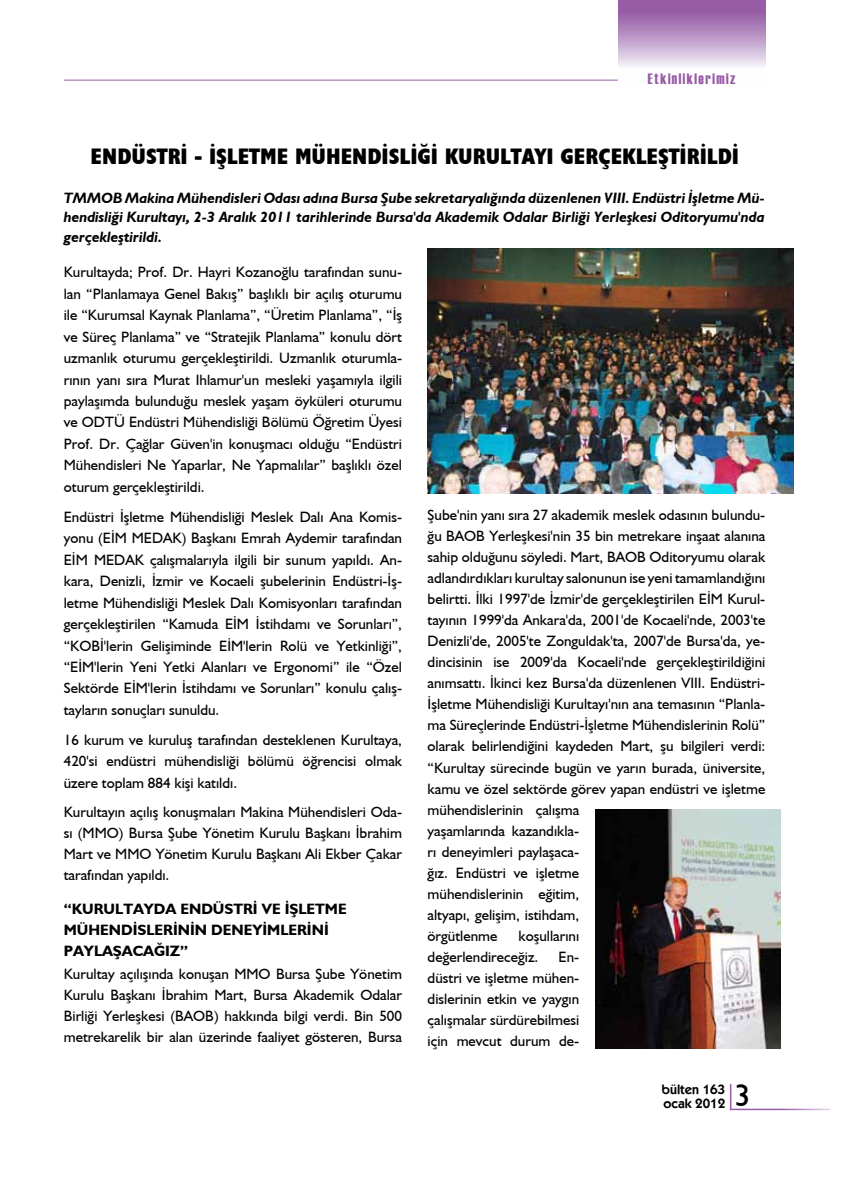
<style>
.page{position:relative;width:851px;height:1191px;background:#fff}
.page>*{position:absolute;margin:0;border:0;box-sizing:border-box;transform-origin:0 0}
.t1{font:31.5px "Humanist 521 BT";color:#000}
.t2{font:700 condensed 22.5px "Humanist 521 BT Xtra";color:#000}
.t3{font:15px/21px "Humanist 521 BT";color:#000;text-align:justify}
.t4{font:italic 700 15px/19.5px "Humanist 521 BT";color:#000;text-align:justify}
.t5{font:700 15px/21px "Humanist 521 BT";color:#000}
.t6{font:15px "Haettenschweiler";letter-spacing:.1em;color:#975ca5}
.t7{font:600 13.5px/13.5px "Kabel IT Cby BT";color:#000}
</style>
<div class="page">
<hr style="left:64px;top:80px;width:619px;height:1px;background:#975ca5">
<svg style="left:618px;top:0;width:147px;height:81px"></svg>
<hr style="left:729px;top:1084px;width:2px;height:25px;background:#975ca5">
<hr style="left:729px;top:1108px;width:101px;height:2px;background:#fff">
<img style="left:427px;top:249px;width:366px;height:244px">
<img style="left:595px;top:809px;width:185px;height:239px">
<p class="t6" style="left:647px;top:69px;width:89px">Etkinliklerimiz</p>
<h2 class="t2" style="left:91px;top:142px;width:649px">ENDÜSTRİ - İŞLETME MÜHENDİSLİĞİ KURULTAYI GERÇEKLEŞTİRİLDİ</h2>
<p class="t4" style="left:64px;top:188px;width:702px">TMMOB Makina Mühendisleri Odası adına Bursa Şube sekretaryalığında düzenlenen VIII. Endüstri İşletme Mü&shy;hendisliği Kurultayı, 2-3 Aralık 2011 tarihlerinde Bursa'da Akademik Odalar Birliği Yerleşkesi Oditoryumu'nda gerçekleştirildi.</p>
<p class="t3" style="left:64px;top:261px;width:340px;line-height:21.5px">Kurultayda; Prof. Dr. Hayri Kozanoğlu tarafından sunu&shy;lan “Planlamaya Genel Bakış” başlıklı bir açılış oturumu ile “Kurumsal Kaynak Planlama”, “Üretim Planlama”, “İş ve Süreç Planlama” ve “Stratejik Planlama” konulu dört uzmanlık oturumu gerçekleştirildi. Uzmanlık oturumla&shy;rının yanı sıra Murat Ihlamur'un mesleki yaşamıyla ilgili paylaşımda bulunduğu meslek yaşam öyküleri oturumu ve ODTÜ Endüstri Mühendisliği Bölümü Öğretim Üyesi Prof. Dr. Çağlar Güven'in konuşmacı olduğu “Endüstri Mühendisleri Ne Yaparlar, Ne Yapmalılar” başlıklı özel oturum gerçekleştirildi.</p>
<p class="t3" style="left:64px;top:505px;width:340px;line-height:21.5px">Endüstri İşletme Mühendisliği Meslek Dalı Ana Komis&shy;yonu (EİM MEDAK) Başkanı Emrah Aydemir tarafından EİM MEDAK çalışmalarıyla ilgili bir sunum yapıldı. An&shy;kara, Denizli, İzmir ve Kocaeli şubelerinin Endüstri-İş&shy;letme Mühendisliği Meslek Dalı Komisyonları tarafından gerçekleştirilen “Kamuda EİM İstihdamı ve Sorunları”, “KOBİ'lerin Gelişiminde EİM'lerin Rolü ve Yetkinliği”, “EİM'lerin Yeni Yetki Alanları ve Ergonomi” ile “Özel Sektörde EİM'lerin İstihdamı ve Sorunları” konulu çalış&shy;tayların sonuçları sunuldu.</p>
<p class="t3" style="left:64px;top:728px;width:340px;line-height:21.5px">16 kurum ve kuruluş tarafından desteklenen Kurultaya, 420'si endüstri mühendisliği bölümü öğrencisi olmak üzere toplam 884 kişi katıldı.</p>
<p class="t3" style="left:64px;top:801px;width:340px">Kurultayın açılış konuşmaları Makina Mühendisleri Oda&shy;sı (MMO) Bursa Şube Yönetim Kurulu Başkanı İbrahim Mart ve MMO Yönetim Kurulu Başkanı Ali Ekber Çakar tarafından yapıldı.</p>
<p class="t5" style="left:64px;top:898px;width:284px">“KURULTAYDA ENDÜSTRİ VE İŞLETME<br>MÜHENDİSLERİNİN DENEYİMLERİNİ<br>PAYLAŞACAĞIZ”</p>
<p class="t3" style="left:64px;top:963px;width:340px">Kurultay açılışında konuşan MMO Bursa Şube Yönetim Kurulu Başkanı İbrahim Mart, Bursa Akademik Odalar Birliği Yerleşkesi (BAOB) hakkında bilgi verdi. Bin 500 metrekarelik bir alan üzerinde faaliyet gösteren, Bursa</p>
<p class="t3" style="left:427px;top:504px;width:339px;text-align:left">Şube'nin yanı sıra 27 akademik meslek odasının bulundu&shy;ğu BAOB Yerleşkesi'nin 35 bin metrekare inşaat alanına sahip olduğunu söyledi. Mart, BAOB Oditoryumu olarak adlandırdıkları kurultay salonunun ise yeni tamamlandığını belirtti. İlki 1997'de İzmir'de gerçekleştirilen EİM Kurul&shy;tayının 1999'da Ankara'da, 2001'de Kocaeli'nde, 2003'te Denizli'de, 2005'te Zonguldak'ta, 2007'de Bursa'da, ye&shy;dincisinin ise 2009'da Kocaeli'nde gerçekleştirildiğini anımsattı. İkinci kez Bursa'da düzenlenen VIII. Endüstri-İşletme Mühendisliği Kurultayı'nın ana temasının “Planla&shy;ma Süreçlerinde Endüstri-İşletme Mühendislerinin Rolü” olarak belirlendiğini kaydeden Mart, şu bilgileri verdi: “Kurultay sürecinde bugün ve yarın burada, üniversite, kamu ve özel sektörde görev yapan endüstri ve işletme mühendislerinin çalışma<br>yaşamlarında kazandıkla-<br>rı deneyimleri paylaşaca-<br>ğız. Endüstri ve işletme<br>mühendislerinin eğitim,<br>altyapı, gelişim, istihdam,<br>örgütlenme</p>
<p class="t3" style="left:427px;top:924px;width:153px;text-indent:91px">koşullarını değerlendireceğiz.</p>
<p class="t3" style="left:427px;top:945px;width:153px;text-indent:131px">En&shy;düstri ve işletme mühen&shy;dislerinin etkin ve yaygın çalışmalar sürdürebilmesi için mevcut durum de-</p>
<p class="t7" style="left:661px;top:1082px;width:65px">bülten 163 ocak 2012</p>
<h1 class="t1" style="left:734px;top:1076px;width:17px">3</h1>
</div>
